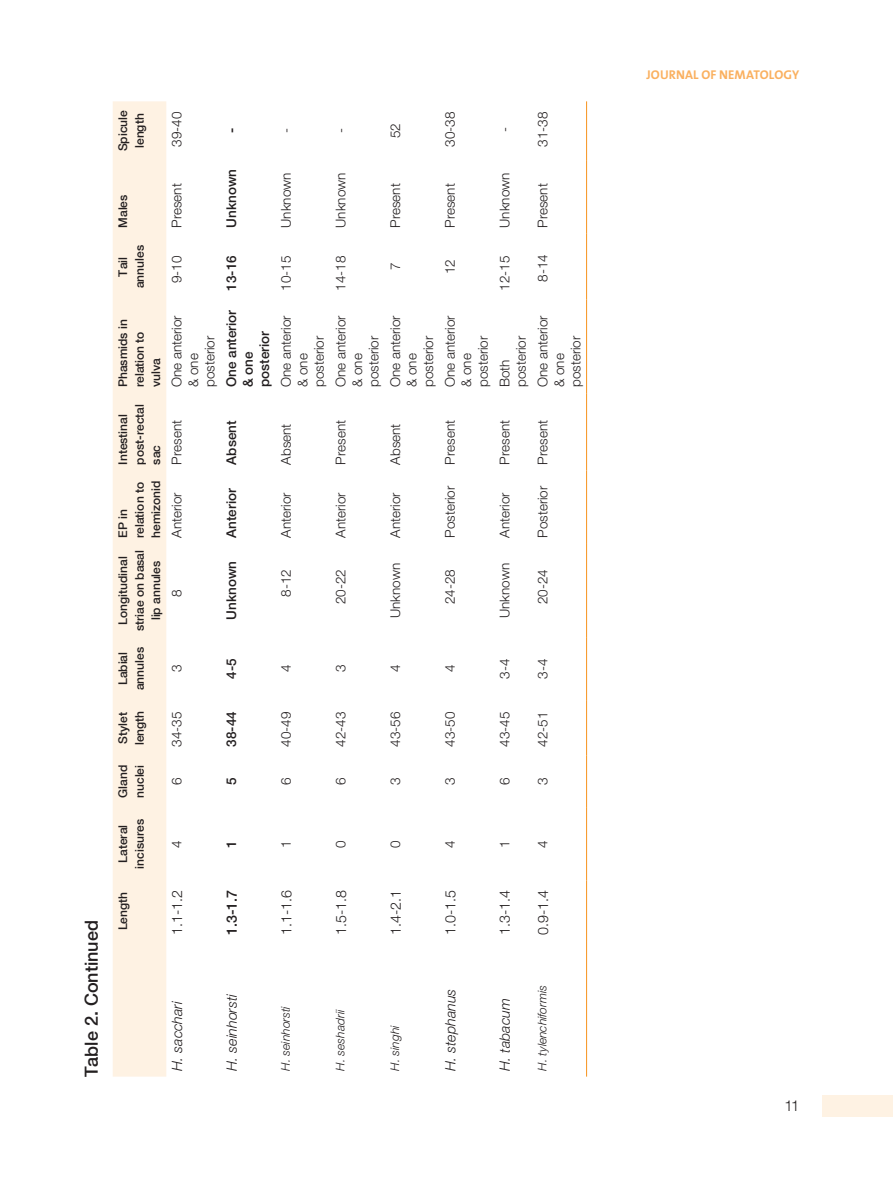
<style>
.page{position:relative;width:893px;height:1178px;background:#fff}
.page>*{position:absolute;margin:0;border:0;box-sizing:border-box;transform-origin:0 0}
.t1{font:500 18px "Helvetica Neue LT Com";color:#231f20}
.t2{font:300 15px "Helvetica Neue LT Pro";color:#231f20}
.t3{font:300 14.25px "Helvetica Neue LT Std";color:#231f20}
.t4{font:italic 300 14.25px "Helvetica Neue LT Std";letter-spacing:-.005em;color:#231f20}
.t5{font:500 14.25px "Helvetica Neue LT Std";color:#231f20}
.t6{font:300 13.5px/16.5px "Helvetica Neue LT Std";color:#231f20}
.t7{font:500 13.5px/16.5px "Helvetica Neue LT Std";color:#231f20}
.t8{font:700 12.75px "The Mix";letter-spacing:.01em;color:#fab05f}
.t9{font:500 12px/16.5px "Helvetica Neue LT Com";color:#231f20}
.t10{font:italic 300 12px "Helvetica Neue LT Std";letter-spacing:-.005em;color:#231f20}
</style>
<div class="page">
<div style="left:823px;top:1095px;width:70px;height:21px;background:#fef2e3"></div>
<div style="left:113px;top:101px;width:53px;height:975px;background:#fef2e3"></div>
<hr style="left:586px;top:942px;width:1px;height:134px;background:#f7931d">
<hr style="left:586px;top:880px;width:1px;height:62px;background:#f7931d">
<hr style="left:586px;top:807px;width:1px;height:73px;background:#f7931d">
<hr style="left:586px;top:756px;width:1px;height:51px;background:#f7931d">
<hr style="left:586px;top:700px;width:1px;height:56px;background:#f7931d">
<hr style="left:586px;top:637px;width:1px;height:63px;background:#f7931d">
<hr style="left:586px;top:544px;width:1px;height:93px;background:#f7931d">
<hr style="left:586px;top:471px;width:1px;height:73px;background:#f7931d">
<hr style="left:586px;top:393px;width:1px;height:78px;background:#f7931d">
<hr style="left:586px;top:300px;width:1px;height:93px;background:#f7931d">
<hr style="left:586px;top:234px;width:1px;height:66px;background:#f7931d">
<hr style="left:586px;top:160px;width:1px;height:74px;background:#f7931d">
<hr style="left:586px;top:101px;width:1px;height:59px;background:#f7931d">
<h1 class="t1" style="left:81px;top:1077px;width:159px;rotate:-90deg">Table 2. Continued</h1>
<p class="t9" style="left:115px;top:151px;width:43px;rotate:-90deg">Spicule length</p>
<p class="t6" style="left:168px;top:147px;width:37px;rotate:-90deg">39-40</p>
<p class="t9" style="left:115px;top:228px;width:35px;rotate:-90deg">Males</p>
<p class="t9" style="left:115px;top:288px;width:45px;text-align:center;rotate:-90deg">Tail annules</p>
<p class="t6" style="left:168px;top:228px;width:46px;rotate:-90deg">Present</p>
<p class="t6" style="left:168px;top:283px;width:29px;rotate:-90deg">9-10</p>
<p class="t9" style="left:115px;top:387px;width:69px;rotate:-90deg">Phasmids in relation to vulva</p>
<p class="t9" style="left:115px;top:465px;width:62px;rotate:-90deg">Intestinal post-rectal sac</p>
<p class="t9" style="left:115px;top:538px;width:59px;rotate:-90deg">EP in relation to hemizonid</p>
<p class="t9" style="left:115px;top:631px;width:83px;text-align:center;rotate:-90deg">Longitudinal striae on basal lip annules</p>
<p class="t9" style="left:115px;top:690px;width:45px;text-align:center;rotate:-90deg">Labial annules</p>
<p class="t9" style="left:115px;top:745px;width:36px;rotate:-90deg">Stylet length</p>
<p class="t9" style="left:115px;top:798px;width:34px;rotate:-90deg">Gland nuclei</p>
<p class="t9" style="left:115px;top:868px;width:51px;text-align:center;rotate:-90deg">Lateral incisures</p>
<p class="t6" style="left:168px;top:387px;width:73px;rotate:-90deg">One anterior &amp; one posterior</p>
<p class="t6" style="left:168px;top:465px;width:46px;rotate:-90deg">Present</p>
<p class="t6" style="left:168px;top:538px;width:47px;rotate:-90deg">Anterior</p>
<p class="t6" style="left:168px;top:597px;width:9px;rotate:-90deg">8</p>
<p class="t6" style="left:168px;top:672px;width:9px;rotate:-90deg">3</p>
<p class="t6" style="left:168px;top:747px;width:37px;rotate:-90deg">34-35</p>
<p class="t6" style="left:168px;top:785px;width:9px;rotate:-90deg">6</p>
<p class="t6" style="left:168px;top:847px;width:9px;rotate:-90deg">4</p>
<p class="t9" style="left:115px;top:930px;width:40px;rotate:-90deg">Length</p>
<p class="t3" style="left:168px;top:935px;width:46px;rotate:-90deg">1.1-1.2</p>
<p class="t7" style="left:223px;top:133px;width:7px;rotate:-90deg">-</p>
<p class="t7" style="left:223px;top:228px;width:60px;rotate:-90deg">Unknown</p>
<p class="t7" style="left:223px;top:291px;width:37px;rotate:-90deg">13-16</p>
<p class="t7" style="left:223px;top:387px;width:79px;rotate:-90deg">One anterior &amp; one posterior</p>
<p class="t7" style="left:223px;top:465px;width:46px;rotate:-90deg">Absent</p>
<p class="t7" style="left:223px;top:538px;width:51px;rotate:-90deg">Anterior</p>
<p class="t7" style="left:223px;top:620px;width:60px;rotate:-90deg">Unknown</p>
<p class="t7" style="left:223px;top:679px;width:22px;rotate:-90deg">4-5</p>
<p class="t7" style="left:223px;top:747px;width:37px;rotate:-90deg">38-44</p>
<p class="t7" style="left:223px;top:785px;width:9px;rotate:-90deg">5</p>
<p class="t7" style="left:223px;top:847px;width:9px;rotate:-90deg">1</p>
<p class="t5" style="left:223px;top:935px;width:47px;rotate:-90deg">1.3-1.7</p>
<p class="t6" style="left:278px;top:133px;width:6px;rotate:-90deg">-</p>
<p class="t6" style="left:332px;top:133px;width:6px;rotate:-90deg">-</p>
<p class="t6" style="left:387px;top:138px;width:17px;rotate:-90deg">52</p>
<p class="t6" style="left:278px;top:228px;width:57px;rotate:-90deg">Unknown</p>
<p class="t6" style="left:332px;top:228px;width:57px;rotate:-90deg">Unknown</p>
<p class="t6" style="left:387px;top:228px;width:46px;rotate:-90deg">Present</p>
<p class="t6" style="left:278px;top:291px;width:37px;rotate:-90deg">10-15</p>
<p class="t6" style="left:332px;top:291px;width:37px;rotate:-90deg">14-18</p>
<p class="t6" style="left:387px;top:270px;width:9px;rotate:-90deg">7</p>
<p class="t6" style="left:278px;top:387px;width:73px;rotate:-90deg">One anterior &amp; one posterior</p>
<p class="t6" style="left:332px;top:387px;width:73px;rotate:-90deg">One anterior &amp; one posterior</p>
<p class="t6" style="left:387px;top:387px;width:73px;rotate:-90deg">One anterior &amp; one posterior</p>
<p class="t6" style="left:278px;top:465px;width:42px;rotate:-90deg">Absent</p>
<p class="t6" style="left:278px;top:538px;width:47px;rotate:-90deg">Anterior</p>
<p class="t6" style="left:278px;top:597px;width:29px;rotate:-90deg">8-12</p>
<p class="t6" style="left:332px;top:465px;width:46px;rotate:-90deg">Present</p>
<p class="t6" style="left:332px;top:538px;width:47px;rotate:-90deg">Anterior</p>
<p class="t6" style="left:332px;top:604px;width:37px;rotate:-90deg">20-22</p>
<p class="t6" style="left:387px;top:465px;width:42px;rotate:-90deg">Absent</p>
<p class="t6" style="left:387px;top:538px;width:47px;rotate:-90deg">Anterior</p>
<p class="t6" style="left:387px;top:618px;width:57px;rotate:-90deg">Unknown</p>
<p class="t6" style="left:278px;top:672px;width:9px;rotate:-90deg">4</p>
<p class="t6" style="left:332px;top:672px;width:9px;rotate:-90deg">3</p>
<p class="t6" style="left:387px;top:672px;width:9px;rotate:-90deg">4</p>
<p class="t6" style="left:278px;top:747px;width:37px;rotate:-90deg">40-49</p>
<p class="t6" style="left:332px;top:747px;width:37px;rotate:-90deg">42-43</p>
<p class="t6" style="left:387px;top:747px;width:37px;rotate:-90deg">43-56</p>
<p class="t6" style="left:278px;top:785px;width:9px;rotate:-90deg">6</p>
<p class="t6" style="left:332px;top:785px;width:9px;rotate:-90deg">6</p>
<p class="t6" style="left:387px;top:785px;width:9px;rotate:-90deg">3</p>
<p class="t6" style="left:278px;top:847px;width:9px;rotate:-90deg">1</p>
<p class="t3" style="left:278px;top:935px;width:46px;rotate:-90deg">1.1-1.6</p>
<p class="t6" style="left:332px;top:847px;width:9px;rotate:-90deg">0</p>
<p class="t3" style="left:332px;top:935px;width:46px;rotate:-90deg">1.5-1.8</p>
<p class="t6" style="left:387px;top:847px;width:9px;rotate:-90deg">0</p>
<p class="t3" style="left:387px;top:935px;width:46px;rotate:-90deg">1.4-2.1</p>
<p class="t6" style="left:441px;top:147px;width:37px;rotate:-90deg">30-38</p>
<p class="t6" style="left:441px;top:228px;width:46px;rotate:-90deg">Present</p>
<p class="t6" style="left:441px;top:274px;width:17px;rotate:-90deg">12</p>
<p class="t6" style="left:441px;top:387px;width:73px;rotate:-90deg">One anterior &amp; one posterior</p>
<p class="t6" style="left:441px;top:465px;width:46px;rotate:-90deg">Present</p>
<p class="t6" style="left:441px;top:538px;width:54px;rotate:-90deg">Posterior</p>
<p class="t6" style="left:441px;top:604px;width:37px;rotate:-90deg">24-28</p>
<p class="t6" style="left:441px;top:672px;width:9px;rotate:-90deg">4</p>
<p class="t6" style="left:441px;top:747px;width:37px;rotate:-90deg">43-50</p>
<p class="t6" style="left:441px;top:785px;width:9px;rotate:-90deg">3</p>
<p class="t6" style="left:441px;top:847px;width:9px;rotate:-90deg">4</p>
<p class="t3" style="left:442px;top:935px;width:46px;rotate:-90deg">1.0-1.5</p>
<p class="t6" style="left:496px;top:132px;width:6px;rotate:-90deg">-</p>
<p class="t6" style="left:496px;top:228px;width:57px;rotate:-90deg">Unknown</p>
<p class="t6" style="left:534px;top:147px;width:37px;rotate:-90deg">31-38</p>
<p class="t6" style="left:534px;top:228px;width:46px;rotate:-90deg">Present</p>
<p class="t6" style="left:496px;top:291px;width:37px;rotate:-90deg">12-15</p>
<p class="t6" style="left:534px;top:282px;width:29px;rotate:-90deg">8-14</p>
<p class="t6" style="left:496px;top:387px;width:53px;rotate:-90deg">Both posterior</p>
<p class="t6" style="left:534px;top:387px;width:73px;rotate:-90deg">One anterior &amp; one posterior</p>
<p class="t6" style="left:496px;top:465px;width:46px;rotate:-90deg">Present</p>
<p class="t6" style="left:496px;top:538px;width:47px;rotate:-90deg">Anterior</p>
<p class="t6" style="left:496px;top:618px;width:57px;rotate:-90deg">Unknown</p>
<p class="t6" style="left:534px;top:465px;width:46px;rotate:-90deg">Present</p>
<p class="t6" style="left:534px;top:538px;width:54px;rotate:-90deg">Posterior</p>
<p class="t6" style="left:534px;top:604px;width:37px;rotate:-90deg">20-24</p>
<p class="t6" style="left:496px;top:679px;width:22px;rotate:-90deg">3-4</p>
<p class="t6" style="left:534px;top:679px;width:22px;rotate:-90deg">3-4</p>
<p class="t6" style="left:496px;top:747px;width:37px;rotate:-90deg">43-45</p>
<p class="t6" style="left:534px;top:747px;width:37px;rotate:-90deg">42-51</p>
<p class="t6" style="left:496px;top:785px;width:9px;rotate:-90deg">6</p>
<p class="t6" style="left:534px;top:785px;width:9px;rotate:-90deg">3</p>
<p class="t6" style="left:496px;top:847px;width:9px;rotate:-90deg">1</p>
<p class="t3" style="left:496px;top:935px;width:46px;rotate:-90deg">1.3-1.4</p>
<p class="t6" style="left:534px;top:847px;width:9px;rotate:-90deg">4</p>
<p class="t3" style="left:534px;top:935px;width:46px;rotate:-90deg">0.9-1.4</p>
<p class="t4" style="left:169px;top:1070px;width:71px;rotate:-90deg">H. sacchari</p>
<p class="t4" style="left:223px;top:1070px;width:78px;rotate:-90deg">H. seinhorsti</p>
<p class="t10" style="left:278px;top:1070px;width:66px;rotate:-90deg">H. seinhorsti</p>
<p class="t10" style="left:333px;top:1070px;width:63px;rotate:-90deg">H. seshadrii</p>
<p class="t10" style="left:388px;top:1070px;width:47px;rotate:-90deg">H. singhi</p>
<p class="t4" style="left:442px;top:1070px;width:83px;rotate:-90deg">H. stephanus</p>
<p class="t4" style="left:496px;top:1070px;width:74px;rotate:-90deg">H. tabacum</p>
<p class="t10" style="left:535px;top:1070px;width:87px;rotate:-90deg">H. tylenchiformis</p>
<p class="t8" style="left:646px;top:64px;width:154px">JOURNAL OF NEMATOLOGY</p>
<p class="t2" style="left:784px;top:1096px;width:17px">11</p>
</div>
